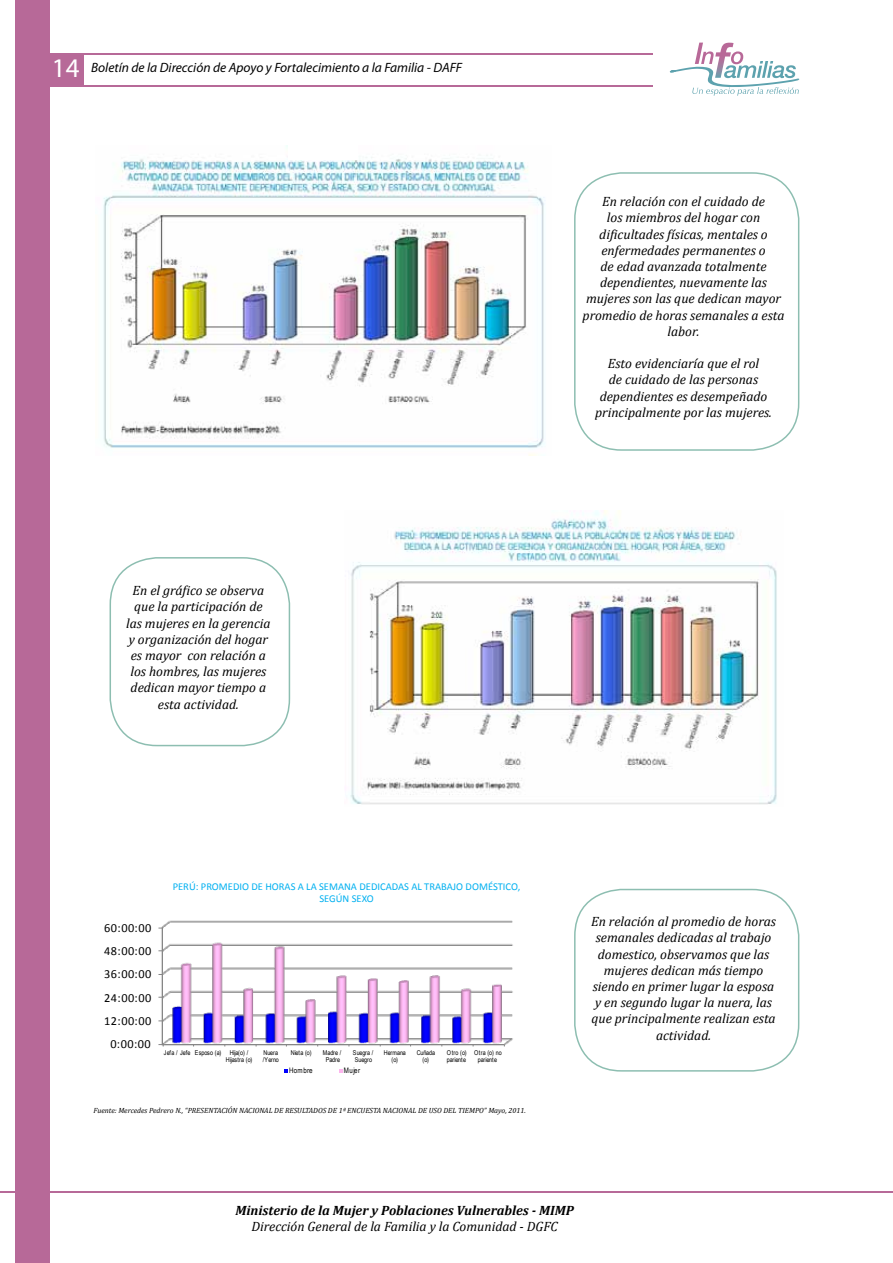
<style>
.page{position:relative;width:893px;height:1263px;background:#fff}
.page>*{position:absolute;margin:0;border:0;box-sizing:border-box;transform-origin:0 0}
.t1{font:italic 13.5px/16.2px "Cambria";color:#000;text-align:center}
.t2{font:italic 13.5px "Myriad Pro";color:#000}
.t3{font:italic 700 13.5px "Cambria";color:#000}
.t4{font:12.3px "Calibri";letter-spacing:.03em;color:#000}
.t5{font:10.5px/12.6px "Calibri";color:#00b0f0;text-align:center}
.t6{font:7.65px "Arial Narrow";letter-spacing:.045em;color:#000}
.t7{font:italic 7.5px "Cambria";color:#000}
.t8{font:6.6px/7.6px "Arial Narrow";letter-spacing:-.025em;color:#000;text-align:center}
.t9{font:6.6px/7.6px "Arial Narrow";letter-spacing:-.005em;color:#000;text-align:center}
.t10{font:6.6px "Arial Narrow";letter-spacing:.02em;color:#000}
.s1{font-style:normal;font-size:27px;color:#fff}
</style>
<div class="page">
<div style="left:50px;top:53px;width:34px;height:34px;background:#b76998"></div>
<div style="left:16px;top:0;width:34px;height:1263px;background:#b76998"></div>
<svg style="left:669px;top:43px;width:130px;height:53px"></svg>
<hr style="left:0;top:1191px;width:893px;height:1px;background:#b76998">
<hr style="left:47px;top:53px;width:606px;height:2px;background:#b76998">
<hr style="left:47px;top:86px;width:606px;height:1px;background:#b76998">
<img style="left:103px;top:145px;width:442px;height:311px">
<div style="left:289px;top:145px;width:69px;height:15px;background:#fff"></div>
<img style="left:350px;top:510px;width:427px;height:295px">
<img style="left:160px;top:920px;width:353px;height:126px">
<svg style="left:284px;top:1069px;width:4px;height:3px"></svg>
<svg style="left:339px;top:1069px;width:4px;height:3px"></svg>
<div style="left:574px;top:172px;width:225px;height:279px;border:2px solid #8dbeb1;border-radius:47px"></div>
<div style="left:574px;top:889px;width:225px;height:182px;border:2px solid #8dbeb1;border-radius:47px"></div>
<div style="left:110px;top:557px;width:180px;height:189px;border:2px solid #8dbeb1;border-radius:47px"></div>
<p class="t2" style="left:52px;top:59px;width:412px"><span class="s1">14</span> Boletín de la Dirección de Apoyo y Fortalecimiento a la Familia - DAFF</p>
<p class="t1" style="left:126px;top:582px;width:146px">En el gráfico se observa que la participación de las mujeres en la gerencia y organización del hogar es mayor con relación a los hombres, las mujeres dedican mayor tiempo a esta actividad.</p>
<p class="t1" style="left:583px;top:193px;width:203px">En relación con el cuidado de<br>los miembros del hogar con dificultades físicas, mentales o enfermedades permanentes o<br>de edad avanzada totalmente dependientes, nuevamente las mujeres son las que dedican mayor promedio de horas semanales a esta labor.</p>
<p class="t1" style="left:595px;top:355px;width:178px">Esto evidenciaría que el rol<br>de cuidado de las personas dependientes es desempeñado principalmente por las mujeres.</p>
<p class="t4" style="left:104px;top:920px;width:48px">60:00:00</p>
<p class="t4" style="left:104px;top:943px;width:48px">48:00:00</p>
<p class="t4" style="left:104px;top:967px;width:48px">36:00:00</p>
<p class="t4" style="left:104px;top:990px;width:48px">24:00:00</p>
<p class="t4" style="left:104px;top:1013px;width:48px">12:00:00</p>
<p class="t4" style="left:110px;top:1036px;width:42px">0:00:00</p>
<p class="t5" style="left:173px;top:879px;width:349px">PERÚ: PROMEDIO DE HORAS A LA SEMANA DEDICADAS AL TRABAJO DOMÉSTICO,<br>SEGÚN SEXO</p>
<p class="t10" style="left:164px;top:1047px;width:59px">Jefa / Jefe Esposo (a)</p>
<p class="t8" style="left:226px;top:1048px;width:28px">Hija(o) /<br>Hijastra (o)</p>
<p class="t8" style="left:263px;top:1048px;width:18px;text-align:left">Nuera /Yerno</p>
<p class="t8" style="left:291px;top:1048px;width:22px">Nieta (o)</p>
<p class="t9" style="left:323px;top:1048px;width:20px">Madre /<br>Padre</p>
<p class="t8" style="left:353px;top:1048px;width:22px;text-align:left">Suegra /<br>Suegro</p>
<p class="t8" style="left:384px;top:1048px;width:23px">Hermana (o)</p>
<p class="t8" style="left:417px;top:1048px;width:20px">Cuñada (o)</p>
<p class="t9" style="left:447px;top:1048px;width:21px;text-align:left">Otro (o) pariente</p>
<p class="t8" style="left:474px;top:1048px;width:29px">Otra (o) no pariente</p>
<p class="t6" style="left:289px;top:1064px;width:25px">Hombre</p>
<p class="t6" style="left:344px;top:1064px;width:18px">Mujer</p>
<p class="t7" style="left:94px;top:1106px;width:434px">Fuente: Mercedes Pedrero N., “PRESENTACIÓN NACIONAL DE RESULTADOS DE 1ª ENCUESTA NACIONAL DE USO DEL TIEMPO” Mayo, 2011.</p>
<p class="t1" style="left:591px;top:913px;width:186px">En relación al promedio de horas semanales dedicadas al trabajo domestico, observamos que las mujeres dedican más tiempo siendo en primer lugar la esposa y en segundo lugar la nuera, las que principalmente realizan esta actividad.</p>
<p class="t3" style="left:236px;top:1202px;width:340px">Ministerio de la Mujer y Poblaciones Vulnerables - MIMP</p>
<p class="t1" style="left:251px;top:1218px;width:308px">Dirección General de la Familia y la Comunidad - DGFC</p>
</div>
